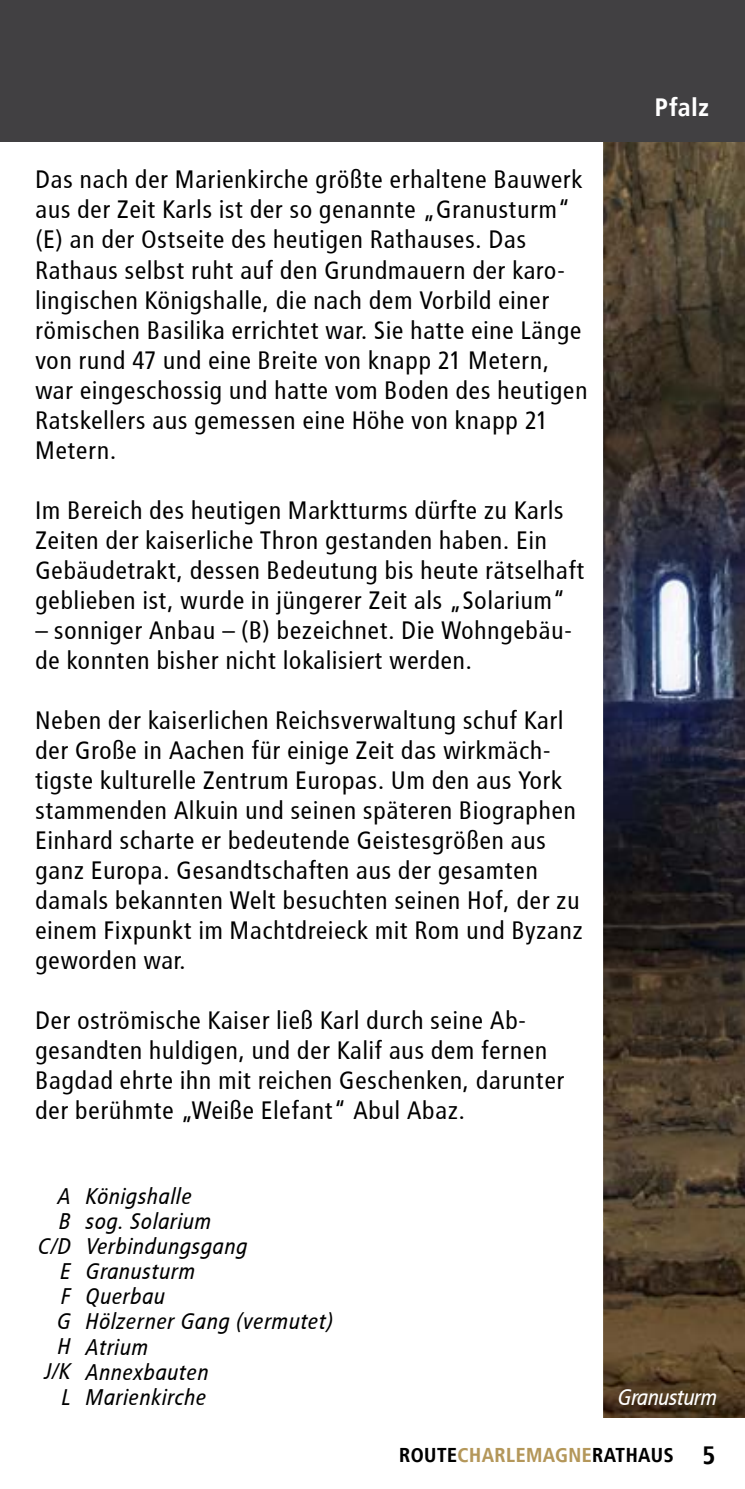
<style>
.page{position:relative;width:745px;height:1489px;background:#fff}
.page>*{position:absolute;margin:0;border:0;box-sizing:border-box;transform-origin:0 0}
.t1{font:25px/30px "Transit";color:#000}
.t2{font:700 25px "Transit";letter-spacing:.015em;color:#fff}
.t3{font:italic 22.5px/25px "Transit";color:#000}
.t4{font:italic 22.5px "Transit";letter-spacing:-.05em;color:#fff}
.t5{font:700 20px "Transit";color:#000}
.s1{color:#b4975a}
.s2{font-size:25px}
</style>
<div class="page">
<img style="left:603px;top:142px;width:141px;height:1275px">
<div style="left:0;top:0;width:744px;height:142px;background:#414042"></div>
<p class="t1" style="left:35px;top:165px;width:554px">Das nach der Marienkirche größte erhaltene Bauwerk aus der Zeit Karls ist der so genannte „Granusturm“ (E) an der Ostseite des heutigen Rathauses. Das Rathaus selbst ruht auf den Grundmauern der karo&shy;lingischen Königshalle, die nach dem Vorbild einer römischen Basilika errichtet war. Sie hatte eine Länge von rund 47 und eine Breite von knapp 21 Metern, war eingeschossig und hatte vom Boden des heutigen Ratskellers aus gemessen eine Höhe von knapp 21<br>Metern.</p>
<p class="t1" style="left:35px;top:495px;width:551px">Im Bereich des heutigen Marktturms dürfte zu Karls Zeiten der kaiserliche Thron gestanden haben. Ein Gebäudetrakt, dessen Bedeutung bis heute rätselhaft geblieben ist, wurde in jüngerer Zeit als „Solarium“</p>
<p class="t1" style="left:35px;top:615px;width:538px">– sonniger Anbau – (B) bezeichnet. Die Wohngebäu&shy;de konnten bisher nicht lokalisiert werden.</p>
<p class="t1" style="left:35px;top:705px;width:549px">Neben der kaiserlichen Reichsverwaltung schuf Karl der Große in Aachen für einige Zeit das wirkmäch&shy;tigste kulturelle Zentrum Europas. Um den aus York stammenden Alkuin und seinen späteren Biographen Einhard scharte er bedeutende Geistesgrößen aus ganz Europa. Gesandtschaften aus der gesamten damals bekannten Welt besuchten seinen Hof, der zu einem Fixpunkt im Machtdreieck mit Rom und Byzanz geworden war.</p>
<p class="t1" style="left:35px;top:1005px;width:531px">Der oströmische Kaiser ließ Karl durch seine Ab&shy;gesandten huldigen, und der Kalif aus dem fernen Bagdad ehrte ihn mit reichen Geschenken, darunter der berühmte „Weiße Elefant“ Abul Abaz.</p>
<p class="t3" style="left:37px;top:1184px;width:35px;text-align:right">A<br>B<br>C/D<br>E<br>F<br>G<br>H<br>J/K<br>L</p>
<p class="t3" style="left:85px;top:1184px;width:249px">Königshalle<br>sog. Solarium<br>Verbindungsgang<br>Granusturm<br>Querbau<br>Hölzerner Gang (vermutet)<br>Atrium<br>Annexbauten<br>Marienkirche</p>
<p class="t2" style="left:654px;top:92px;width:56px">Pfalz</p>
<p class="t4" style="left:617px;top:1383px;width:101px">Granusturm</p>
<p class="t5" style="left:399px;top:1441px;width:318px">ROUTE<span class="s1">CHARLEMAGNE</span>RATHAUS <span class="s2">5</span></p>
</div>
